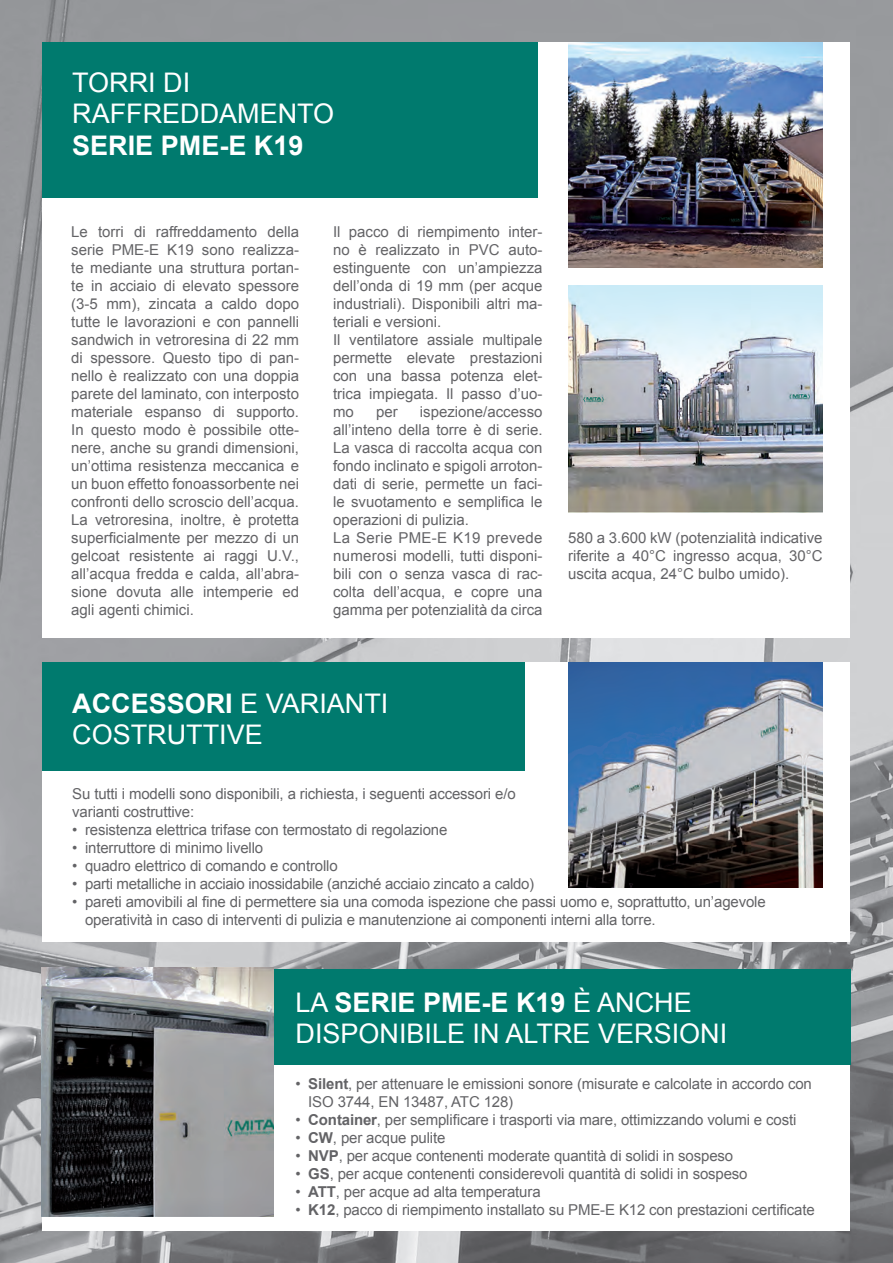
<style>
.page{position:relative;width:893px;height:1263px;background:#fff}
.page>*{position:absolute;margin:0;border:0;box-sizing:border-box;transform-origin:0 0}
.t1{font:27px/31.5px "Arial";color:#fff}
.t2{font:700 27px "Arial";color:#fff}
.t3{font:15px/18px "Arial";letter-spacing:-.01em;color:#636366}
.s1{font-weight:700}
.s2{font-weight:400}
</style>
<div class="page">
<img style="left:0;top:0;width:893px;height:1263px">
<div style="left:43px;top:43px;width:807px;height:595px;background:#fff"></div>
<div style="left:43px;top:43px;width:495px;height:155px;background:#007a6e"></div>
<img style="left:568px;top:286px;width:255px;height:227px">
<img style="left:568px;top:43px;width:255px;height:225px">
<div style="left:43px;top:662px;width:807px;height:279px;background:#fff"></div>
<div style="left:43px;top:662px;width:482px;height:109px;background:#007a6e"></div>
<img style="left:568px;top:662px;width:255px;height:225px">
<div style="left:43px;top:982px;width:807px;height:249px;background:#fff"></div>
<div style="left:274px;top:969px;width:576px;height:95px;background:#007a6e"></div>
<img style="left:42px;top:968px;width:232px;height:249px">
<h1 class="t1" style="left:72px;top:67px;width:264px">TORRI DI<br>RAFFREDDAMENTO</h1>
<h1 class="t2" style="left:72px;top:127px;width:233px">SERIE PME-E K19</h1>
<p class="t3" style="left:71px;top:223px;width:229px;text-align:justify">Le torri di raffreddamento della serie PME-E K19 sono realizza&shy;te mediante una struttura portan&shy;te in acciaio di elevato spessore (3-5 mm), zincata a caldo dopo tutte le lavorazioni e con pannelli sandwich in vetroresina di 22 mm di spessore. Questo tipo di pan&shy;nello è realizzato con una doppia parete del laminato, con interposto materiale espanso di supporto.<br>In questo modo è possibile otte&shy;nere, anche su grandi dimensioni, un’ottima resistenza meccanica e un buon effetto fonoassorbente nei confronti dello scroscio dell’acqua.<br>La vetroresina, inoltre, è protetta superficialmente per mezzo di un gelcoat resistente ai raggi U.V., all’acqua fredda e calda, all’abra&shy;sione dovuta alle intemperie ed agli agenti chimici.</p>
<p class="t3" style="left:333px;top:223px;width:211px">Il pacco di riempimento inter&shy;no è realizzato in PVC auto&shy;estinguente con un’ampiezza dell’onda di 19 mm (per acque industriali). Disponibili altri ma&shy;teriali e versioni.<br>Il ventilatore assiale multipale permette elevate prestazioni con una bassa potenza elet&shy;trica impiegata. Il passo d’uo&shy;mo</p>
<p class="t3" style="left:333px;top:403px;width:211px;text-indent:87px">ispezione/accesso all’inteno della torre è di serie.<br>La vasca di raccolta acqua con fondo inclinato e spigoli arroton&shy;dati di serie, permette un faci&shy;le svuotamento e semplifica le operazioni di pulizia.<br>La Serie PME-E K19 prevede numerosi modelli, tutti disponi&shy;bili con o senza vasca di rac&shy;colta dell’acqua, e copre una gamma per potenzialità da circa</p>
<p class="t3" style="left:376px;top:403px;width:23px">per</p>
<p class="t3" style="left:568px;top:528px;width:256px;text-align:justify">580 a 3.600 kW (potenzialità indicative riferite a 40°C ingresso acqua, 30°C uscita acqua, 24°C bulbo umido).</p>
<h1 class="t2" style="left:72px;top:685px;width:77px">ACCESS</h1>
<h1 class="t1" style="left:185px;top:688px;width:98px"><span class="s1">ORI</span> evarianti</h1>
<h1 class="t1" style="left:72px;top:719px;width:19px">costruttive</h1>
<p class="t3" style="left:72px;top:784px;width:445px">Su tutti i modelli sono disponibili, a richiesta, i seguenti accessori e/o varianti costruttive:</p>
<p class="t3" style="left:72px;top:820px;width:377px">• resistenza elettrica trifase con termostato di regolazione</p>
<p class="t3" style="left:72px;top:838px;width:192px">• interruttore di minimo livello</p>
<p class="t3" style="left:72px;top:856px;width:267px">• quadro elettrico di comando e controllo</p>
<p class="t3" style="left:72px;top:874px;width:463px">• parti metalliche in acciaio inossidabile (anziché acciaio zincato a caldo)</p>
<p class="t3" style="left:85px;top:892px;width:682px;text-indent:-13px">• pareti amovibili al fine di permettere sia una comoda ispezione che passi uomo e, soprattutto, un’agevole operatività in caso di interventi di pulizia e manutenzione ai componenti interni alla torre.</p>
<h1 class="t2" style="left:296px;top:984px;width:56px"><span class="s2">La</span> SERIE</h1>
<h1 class="t2" style="left:423px;top:984px;width:194px">PME-E K19 <span class="s2">è anc</span></h1>
<h1 class="t1" style="left:654px;top:986px;width:35px">he</h1>
<h1 class="t1" style="left:296px;top:1018px;width:17px">disponi</h1>
<h1 class="t1" style="left:407px;top:1018px;width:32px">bile</h1>
<h1 class="t1" style="left:473px;top:1018px;width:51px">in altre</h1>
<h1 class="t1" style="left:598px;top:1018px;width:17px">versioni</h1>
<p class="t3" style="left:308px;top:1075px;width:505px;text-indent:-13px">• <span class="s1">SILENT</span>, per attenuare le emissioni sonore (misurate e calcolate in accordo con<br>ISO 3744, EN 13487, ATC 128)</p>
<p class="t3" style="left:296px;top:1111px;width:502px">• <span class="s1">CONTAINER</span>, per semplificare i trasporti via mare, ottimizzando volumi e costi</p>
<p class="t3" style="left:296px;top:1129px;width:151px">• <span class="s1">CW</span>, per acque pulite</p>
<p class="t3" style="left:296px;top:1147px;width:439px">• <span class="s1">NVP</span>, per acque contenenti moderate quantità di solidi in sospeso</p>
<p class="t3" style="left:296px;top:1165px;width:454px">• <span class="s1">GS</span>, per acque contenenti considerevoli quantità di solidi in sospeso</p>
<p class="t3" style="left:296px;top:1183px;width:247px">• <span class="s1">ATT</span>, per acque ad alta temperatura</p>
<p class="t3" style="left:296px;top:1201px;width:521px">• <span class="s1">K12</span>, pacco di riempimento installato su PME-E K12 con prestazioni certificate</p>
</div>
